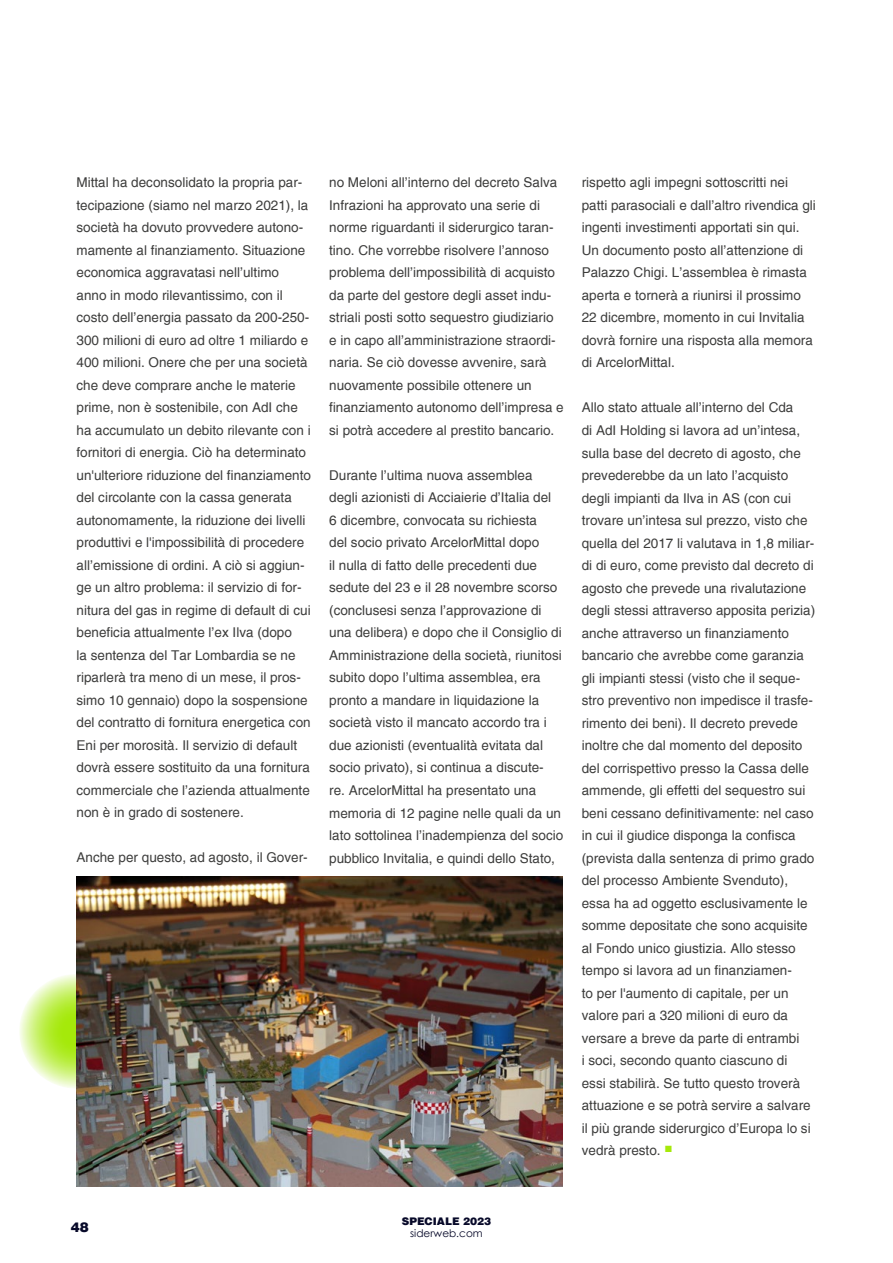
<style>
.page{position:relative;width:893px;height:1263px;background:#fff}
.page>*{position:absolute;margin:0;border:0;box-sizing:border-box;transform-origin:0 0}
.t1{font:13.5px/22.5px "Helvetica";color:#3c3c3b}
.t2{font:900 13.5px "Helvetica";color:#070929}
.t3{font:900 10.5px "Helvetica";color:#070929}
.t4{font:10.5px "Century Gothic";color:#070929}
</style>
<div class="page">
<svg style="left:19px;top:974px;width:115px;height:115px;background:#caee75"></svg>
<img style="left:77px;top:876px;width:486px;height:310px">
<p class="t1" style="left:77px;top:172px;width:236px">Mittal ha deconsolidato la propria par&shy;tecipazione (siamo nel marzo 2021), la società ha dovuto provvedere autono&shy;mamente al finanziamento. Situazione economica aggravatasi nell’ultimo anno in modo rilevantissimo, con il costo dell’energia passato da 200-250- 300 milioni di euro ad oltre 1 miliardo e 400 milioni. Onere che per una società che deve comprare anche le materie prime, non è sostenibile, con AdI che ha accumulato un debito rilevante con i fornitori di energia. Ciò ha determinato un'ulteriore riduzione del finanziamento del circolante con la cassa generata autonomamente, la riduzione dei livelli produttivi e l'impossibilità di procedere all’emissione di ordini. A ciò si aggiun&shy;ge un altro problema: il servizio di for&shy;nitura del gas in regime di default di cui beneficia attualmente l’ex Ilva (dopo<br>la sentenza del Tar Lombardia se ne riparlerà tra meno di un mese, il pros&shy;simo 10 gennaio) dopo la sospensione del contratto di fornitura energetica con Eni per morosità. Il servizio di default dovrà essere sostituito da una fornitura commerciale che l’azienda attualmente non è in grado di sostenere.</p>
<p class="t1" style="left:77px;top:847px;width:233px">Anche per questo, ad agosto, il Gover-</p>
<p class="t1" style="left:329px;top:172px;width:236px">no Meloni all’interno del decreto Salva Infrazioni ha approvato una serie di norme riguardanti il siderurgico taran&shy;tino. Che vorrebbe risolvere l’annoso problema dell’impossibilità di acquisto da parte del gestore degli asset indu&shy;striali posti sotto sequestro giudiziario e in capo all’amministrazione straordi&shy;naria. Se ciò dovesse avvenire, sarà nuovamente possibile ottenere un finanziamento autonomo dell’impresa e si potrà accedere al prestito bancario.</p>
<p class="t1" style="left:329px;top:464px;width:236px">Durante l’ultima nuova assemblea degli azionisti di Acciaierie d’Italia del<br>6 dicembre, convocata su richiesta<br>del socio privato ArcelorMittal dopo<br>il nulla di fatto delle precedenti due sedute del 23 e il 28 novembre scorso (conclusesi senza l’approvazione di una delibera) e dopo che il Consiglio di Amministrazione della società, riunitosi subito dopo l’ultima assemblea, era pronto a mandare in liquidazione la società visto il mancato accordo tra i due azionisti (eventualità evitata dal socio privato), si continua a discute-<br>re. ArcelorMittal ha presentato una memoria di 12 pagine nelle quali da un lato sottolinea l’inadempienza del socio pubblico Invitalia, e quindi dello Stato,</p>
<p class="t1" style="left:582px;top:172px;width:236px">rispetto agli impegni sottoscritti nei patti parasociali e dall’altro rivendica gli ingenti investimenti apportati sin qui.<br>Un documento posto all’attenzione di Palazzo Chigi. L’assemblea è rimasta aperta e tornerà a riunirsi il prossimo 22 dicembre, momento in cui Invitalia dovrà fornire una risposta alla memora di ArcelorMittal.</p>
<p class="t1" style="left:582px;top:397px;width:235px">Allo stato attuale all’interno del Cda<br>di AdI Holding si lavora ad un’intesa, sulla base del decreto di agosto, che prevederebbe da un lato l’acquisto degli impianti da Ilva in AS (con cui trovare un’intesa sul prezzo, visto che quella del 2017 li valutava in 1,8 miliar&shy;di di euro, come previsto dal decreto di agosto che prevede una rivalutazione degli stessi attraverso apposita perizia) anche attraverso un finanziamento bancario che avrebbe come garanzia gli impianti stessi (visto che il seque&shy;stro preventivo non impedisce il trasfe&shy;rimento dei beni). Il decreto prevede inoltre che dal momento del deposito del corrispettivo presso la Cassa delle ammende, gli effetti del sequestro sui beni cessano definitivamente: nel caso in cui il giudice disponga la confisca (prevista dalla sentenza di primo grado del processo Ambiente Svenduto), essa ha ad oggetto esclusivamente le somme depositate che sono acquisite al Fondo unico giustizia. Allo stesso tempo si lavora ad un finanziamen-<br>to per l'aumento di capitale, per un valore pari a 320 milioni di euro da versare a breve da parte di entrambi<br>i soci, secondo quanto ciascuno di<br>essi stabilirà. Se tutto questo troverà attuazione e se potrà servire a salvare il più grande siderurgico d’Europa lo si vedrà presto. <sup>■</sup></p>
<p class="t2" style="left:71px;top:1218px;width:20px">48</p>
<p class="t3" style="left:402px;top:1214px;width:91px">SPECIALE 2023</p>
<p class="t4" style="left:410px;top:1226px;width:74px">siderweb.com</p>
</div>
